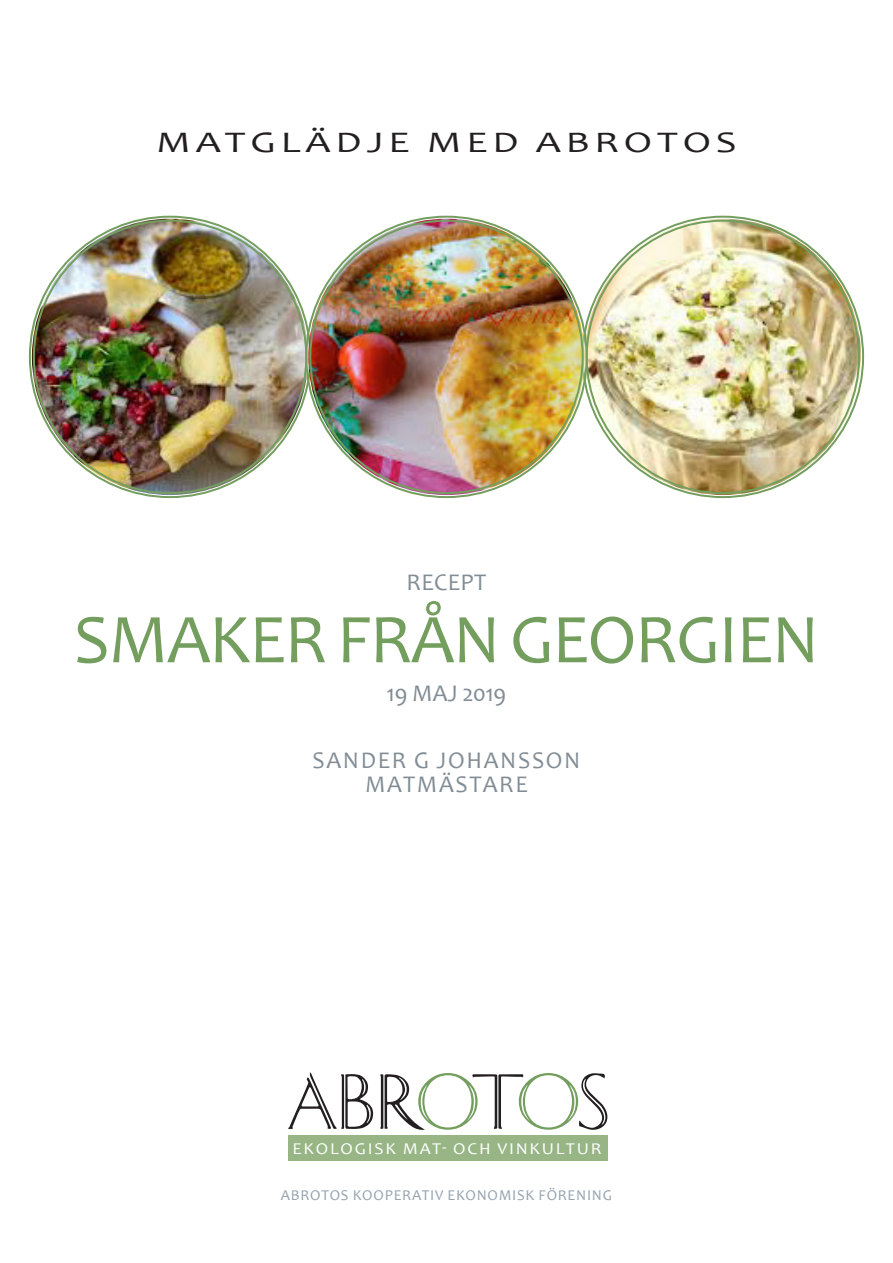
<style>
.page{position:relative;width:893px;height:1263px;background:#fff}
.page>*{position:absolute;margin:0;border:0;box-sizing:border-box;transform-origin:0 0}
.t1{font:77.7px "Caesar";letter-spacing:-.07em;color:#231f20}
.BRÖD_NOT{font:70.5px "Candara";letter-spacing:-.02em;color:#739e5e}
.BRÖD_NOT-2{font:30px "Candara";letter-spacing:.12em;color:#231f20;scale:1.36 1}
.BRÖD_NOT-3{font:24px "Candara";letter-spacing:.07em;color:#818c94}
.BRÖD_NOT-4{font:24px "Candara";letter-spacing:-.025em;color:#818c94}
.t2{font:16.5px "Candara";letter-spacing:.1em;color:#fff;scale:1.08 1}
.BRÖD_NOT-5{font:15px "Candara";letter-spacing:.05em;color:#94a1ae}
.s1{color:#739e5e}
</style>
<div class="page">
<div style="left:288px;top:1135px;width:319px;height:26px;background:#97b585"></div>
<img style="left:32px;top:219px;width:276px;height:276px;border-radius:138px">
<img style="left:585px;top:219px;width:276px;height:276px;border-radius:138px">
<img style="left:308px;top:219px;width:277px;height:276px;border-radius:138px">
<p class="BRÖD_NOT-2" style="left:156px;top:123px;width:428px">MATGLÄDJE MED ABROTOS</p>
<p class="BRÖD_NOT-3" style="left:407px;top:567px;width:81px">RECEPT</p>
<p class="BRÖD_NOT" style="left:74px;top:595px;width:747px">SMAKER FRÅN GEORGIEN</p>
<p class="BRÖD_NOT-4" style="left:387px;top:678px;width:121px">19 MAJ 2019</p>
<p class="BRÖD_NOT-3" style="left:313px;top:745px;width:269px">SANDER G JOHANSSON</p>
<p class="BRÖD_NOT-3" style="left:365px;top:769px;width:164px">MATMÄSTARE</p>
<p class="t1" style="left:288px;top:1062px;width:324px">ABR<span class="s1">O</span>T<span class="s1">O</span>S</p>
<p class="t2" style="left:292px;top:1138px;width:288px">EKOLOGISK MAT- OCH VINKULTUR</p>
<p class="BRÖD_NOT-5" style="left:281px;top:1186px;width:333px">ABROTOS KOOPERATIV EKONOMISK FÖRENING</p>
</div>
